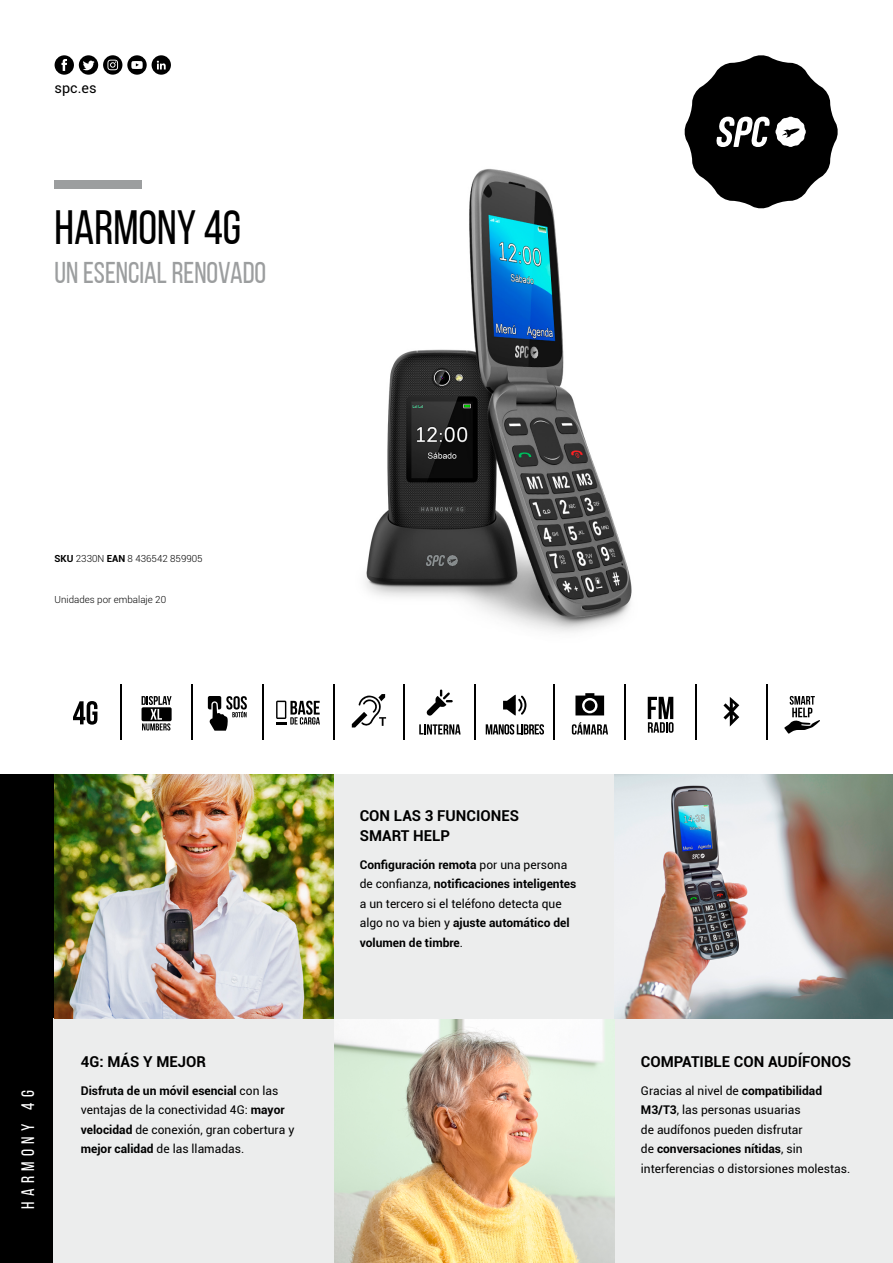
<style>
.page{position:relative;width:893px;height:1263px;background:#fff}
.page>*{position:absolute;margin:0;border:0;box-sizing:border-box;transform-origin:0 0}
.t1{font:48px "Bebas Neue";color:#000}
.t2{font:30px "Bebas Neue";color:#9c9e9f}
.t3{font:18px "Bebas Neue";letter-spacing:.3em;color:#fff}
.t4{font:700 15px/19.5px "Roboto";color:#000}
.t5{font:14.4px "Roboto";color:#000}
.t6{font:12px/19.5px "Roboto";color:#000}
.t7{font:700 12px/19.5px "Roboto";color:#000}
.t8{font:300 9.75px "Roboto";color:#000}
.s1{font-weight:700}
.s2{font-weight:400}
</style>
<div class="page">
<img style="left:365px;top:169px;width:267px;height:463px">
<svg style="left:684px;top:55px;width:154px;height:154px"></svg>
<div style="left:55px;top:180px;width:87px;height:9px;background:#9c9e9f"></div>
<div style="left:0;top:774px;width:55px;height:489px;background:#000"></div>
<svg style="left:55px;top:55px;width:116px;height:20px"></svg>
<div style="left:54px;top:1018px;width:839px;height:245px;background:#eceded"></div>
<img style="left:334px;top:1019px;width:280px;height:244px">
<img style="left:55px;top:774px;width:279px;height:244px">
<div style="left:334px;top:774px;width:280px;height:244px;background:#eceded"></div>
<img style="left:614px;top:774px;width:279px;height:244px">
<svg style="left:276px;top:701px;width:44px;height:23px"></svg>
<svg style="left:208px;top:696px;width:39px;height:35px"></svg>
<svg style="left:352px;top:694px;width:34px;height:33px"></svg>
<svg style="left:486px;top:724px;width:58px;height:10px"></svg>
<svg style="left:503px;top:694px;width:23px;height:22px"></svg>
<hr style="left:120px;top:684px;width:2px;height:55px;background:#000">
<hr style="left:474px;top:684px;width:2px;height:55px;background:#000">
<hr style="left:554px;top:684px;width:1px;height:55px;background:#000">
<hr style="left:333px;top:684px;width:1px;height:55px;background:#000">
<hr style="left:403px;top:684px;width:2px;height:55px;background:#000">
<hr style="left:191px;top:684px;width:2px;height:55px;background:#000">
<hr style="left:262px;top:684px;width:2px;height:55px;background:#000">
<svg style="left:419px;top:724px;width:42px;height:10px"></svg>
<svg style="left:427px;top:689px;width:26px;height:27px"></svg>
<svg style="left:572px;top:722px;width:36px;height:13px"></svg>
<svg style="left:575px;top:693px;width:29px;height:22px"></svg>
<svg style="left:723px;top:697px;width:16px;height:29px"></svg>
<svg style="left:648px;top:697px;width:25px;height:36px"></svg>
<hr style="left:624px;top:684px;width:2px;height:55px;background:#000">
<hr style="left:695px;top:684px;width:2px;height:55px;background:#000">
<hr style="left:766px;top:684px;width:2px;height:55px;background:#000">
<svg style="left:142px;top:696px;width:30px;height:34px"></svg>
<svg style="left:784px;top:696px;width:36px;height:38px"></svg>
<svg style="left:73px;top:701px;width:24px;height:24px"></svg>
<p class="t5" style="left:55px;top:78px;width:44px">spc.es</p>
<h1 class="t1" style="left:55px;top:202px;width:188px">HARMONY 4G</h1>
<h2 class="t2" style="left:55px;top:257px;width:213px">UN ESENCIAL RENOVADO</h2>
<p class="t8" style="left:55px;top:552px;width:150px"><span class="s1">SKU</span> 2330N <span class="s1">EAN</span> 8 436542 859905</p>
<p class="t8" style="left:55px;top:592px;width:113px">Unidades por embalaje 20</p>
<h3 class="t3" style="left:18px;top:1209px;width:120px;rotate:-90deg">HARMONY 4G</h3>
<p class="t4" style="left:81px;top:1051px;width:127px">4G: MÁS Y MEJOR</p>
<p class="t6" style="left:81px;top:1080px;width:215px"><span class="s1">Disfruta de un móvil esencial</span> con las ventajas de la conectividad 4G: <span class="s1">mayor velocidad</span> de conexión, gran cobertura y <span class="s1">mejor calidad</span> de las llamadas.</p>
<p class="t4" style="left:360px;top:806px;width:161px">CON LAS 3 FUNCIONES<br>SMART HELP</p>
<p class="t7" style="left:360px;top:854px;width:218px">Configuración remota <span class="s2">por una persona de confianza,</span> notificaciones inteligentes <span class="s2">a un tercero si el teléfono detecta que algo no va bien y</span> ajuste automático del volumen de timbre<span class="s2">.</span></p>
<p class="t4" style="left:641px;top:1051px;width:212px">COMPATIBLE CON AUDÍFONOS</p>
<p class="t6" style="left:641px;top:1080px;width:211px">Gracias al nivel de <span class="s1">compatibilidad M3/T3</span>, las personas usuarias<br>de audífonos pueden disfrutar<br>de <span class="s1">conversaciones nítidas</span>, sin interferencias o distorsiones molestas.</p>
</div>
